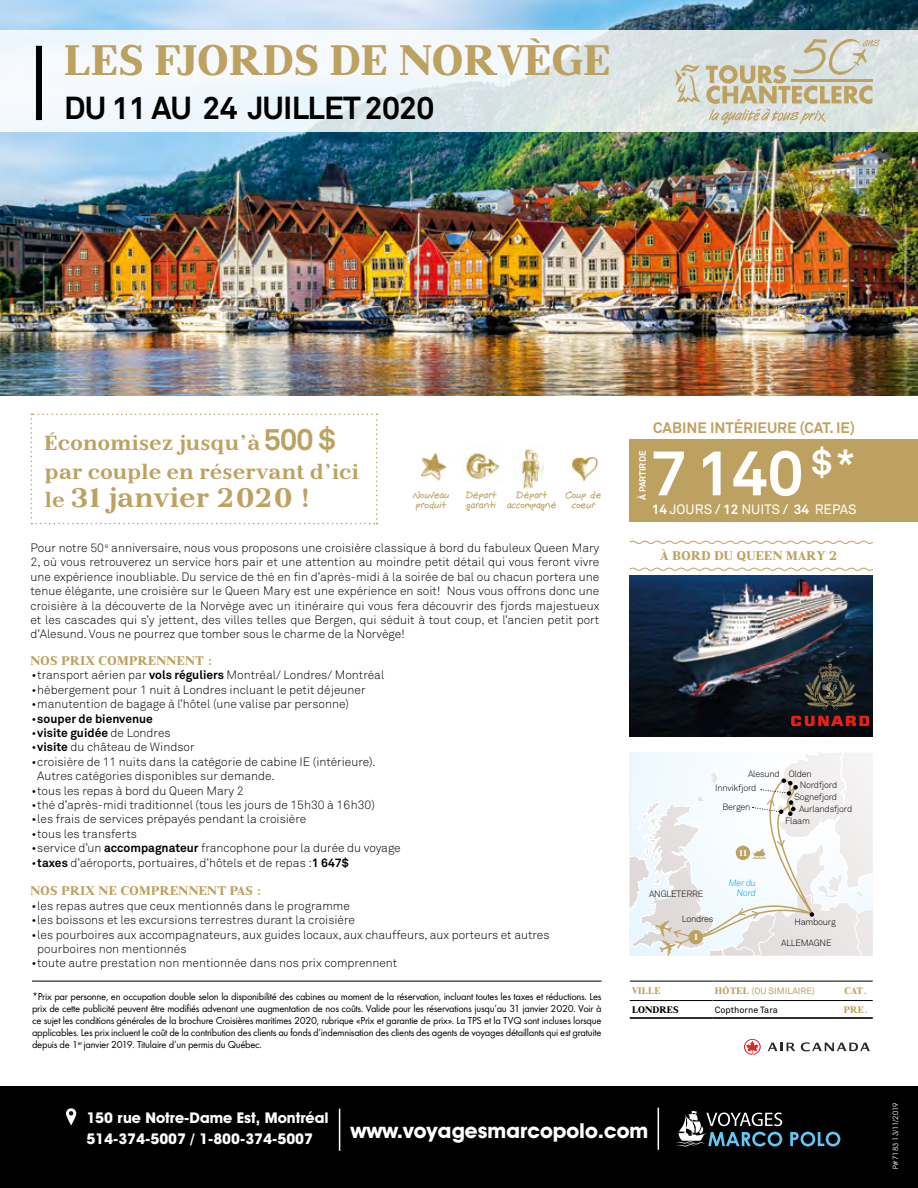
<style>
.page{position:relative;width:918px;height:1188px;background:#fff}
.page>*{position:absolute;margin:0;border:0;box-sizing:border-box;transform-origin:0 0}
.t1{font:700 63px "Akkurat Office";color:#fff}
.t2{font:40.5px "Litoland";letter-spacing:-.025em;color:#bda160}
.t3{font:700 31.5px "Akkurat Office";letter-spacing:-.025em;color:#000}
.t4{font:25.5px "Litoland";letter-spacing:-.025em;color:#bda160}
.t5{font:700 20.85px "Avant Garde IT Cby BT";color:#fff}
.t6{font:19.5px/28.5px "Litoland";letter-spacing:-.025em;color:#bda160}
.t7{font:700 15px "Akkurat Office";color:#bda160}
.t8{font:700 14.85px/21px "Avant Garde IT Cby BT";color:#fff}
.t9{font:13.5px "Akkurat Office";color:#fff}
.t10{font:12px/14.4px "Akkurat Light Office";color:#000}
.t11{font:12px "Litoland";color:#bda160}
.t12{font:700 12px "Akkurat Office";color:#000}
.t13{font:10.5px/12px "Futura T";letter-spacing:-.025em;color:#000;text-align:justify}
.t14{font:10.05px/9.9px "Gemelli";letter-spacing:-.03em;color:#bda160;text-align:center;scale:.95 1}
.t15{font:9px "Akkurat Light Office";letter-spacing:-.025em;color:#000}
.t16{font:9px "Akkurat Office";color:#bda160}
.t17{font:9px "Litoland";color:#bda160}
.t18{font:9px "Akkurat Office";color:#000}
.t19{font:700 9px "Akkurat Office";letter-spacing:-.025em;color:#fff}
.t20{font:italic 9px/10.5px "Akkurat Light Office";letter-spacing:-.025em;color:#009fe3;text-align:right}
.t21{font:9px "Litoland";letter-spacing:-.025em;color:#000}
.t22{font:8.25px "Litoland";color:#fff}
.t23{font:7.5px "Avant Garde IT Cby BT";color:#fff}
.s1{font-family:"Akkurat Office";font-weight:700;font-size:30px}
.s2{font-size:19.5px}
.s3{font-family:"Akkurat Office";font-weight:700}
.s4{font-family:"Akkurat Light Office";font-weight:400}
.s5{font-weight:700}
.s6{font-family:"Litoland"}
</style>
<div class="page">
<img style="left:0;top:0;width:918px;height:395px">
<svg style="left:0;top:30px;width:918px;height:101px;fill:#eef7fc"></svg>
<svg style="left:675px;top:39px;width:205px;height:87px;background:#d4d3c5"></svg>
<div style="left:36px;top:46px;width:6px;height:74px;background:#000"></div>
<div style="left:630px;top:439px;width:288px;height:82px;background:#bda160"></div>
<svg style="left:31px;top:414px;width:347px;height:110px"></svg>
<hr style="left:630px;top:1017px;width:82px;height:1px;background:#000">
<hr style="left:630px;top:1018px;width:82px;height:1px;background:#000">
<hr style="left:712px;top:1017px;width:127px;height:1px;background:#000">
<hr style="left:712px;top:1018px;width:127px;height:1px;background:#000">
<hr style="left:839px;top:1017px;width:34px;height:1px;background:#000">
<hr style="left:839px;top:1018px;width:34px;height:1px;background:#000">
<hr style="left:630px;top:1000px;width:82px;height:1px;background:#000">
<hr style="left:712px;top:1000px;width:127px;height:1px;background:#000">
<hr style="left:839px;top:1000px;width:34px;height:1px;background:#000">
<hr style="left:630px;top:981px;width:82px;height:1px;background:#000">
<hr style="left:712px;top:981px;width:127px;height:1px;background:#000">
<hr style="left:839px;top:981px;width:34px;height:1px;background:#000">
<svg style="left:744px;top:1039px;width:17px;height:16px"></svg>
<svg style="left:768px;top:1043px;width:27px;height:8px"></svg>
<svg style="left:801px;top:1042px;width:69px;height:9px"></svg>
<svg style="left:629px;top:540px;width:244px;height:4px"></svg>
<svg style="left:629px;top:567px;width:244px;height:4px"></svg>
<img style="left:421px;top:453px;width:26px;height:28px">
<img style="left:466px;top:452px;width:34px;height:28px">
<img style="left:519px;top:449px;width:25px;height:39px">
<img style="left:572px;top:458px;width:27px;height:23px">
<img style="left:630px;top:576px;width:243px;height:160px">
<svg style="left:804px;top:664px;width:53px;height:46px;background:#373933"></svg>
<svg style="left:791px;top:716px;width:78px;height:10px"></svg>
<hr style="left:32px;top:981px;width:570px;height:1px;background:#000">
<div style="left:0;top:1086px;width:918px;height:102px;background:#000"></div>
<hr style="left:339px;top:1109px;width:1px;height:42px;background:#fff">
<hr style="left:658px;top:1108px;width:1px;height:42px;background:#fff">
<svg style="left:66px;top:1108px;width:10px;height:17px"></svg>
<svg style="left:790px;top:1132px;width:50px;height:14px"></svg>
<svg style="left:676px;top:1111px;width:106px;height:36px"></svg>
<svg style="left:630px;top:753px;width:243px;height:203px"></svg>
<h2 class="t2" style="left:64px;top:38px;width:549px">LES FJORDS DE NORVÈGE</h2>
<h3 class="t3" style="left:64px;top:88px;width:372px">DU 11 AU 24 JUILLET 2020</h3>
<h3 class="t6" style="left:45px;top:430px;width:316px">Économisez jusqu’à <span class="s1">500 $ </span>par couple en réservant d’ici</h3>
<h3 class="t4" style="left:45px;top:484px;width:269px"><span class="s2">le</span> 31 janvier 2020 !</h3>
<p class="t14" style="left:413px;top:490px;width:41px">Nouveau produit</p>
<p class="t14" style="left:466px;top:490px;width:34px;text-align:left">Départ garanti</p>
<p class="t14" style="left:507px;top:490px;width:54px">Départ accompagné</p>
<p class="t14" style="left:566px;top:490px;width:40px">Coup de coeur</p>
<p class="t10" style="left:31px;top:541px;width:570px;text-align:justify">Pour notre 50<sup>e</sup> anniversaire, nous vous proposons une croisière classique à bord du fabuleux Queen Mary 2, où vous retrouverez un service hors pair et une attention au moindre petit détail qui vous feront vivre une expérience inoubliable. Du service de thé en fin d’après-midi à la soirée de bal ou chacun portera une tenue élégante, une croisière sur le Queen Mary est une expérience en soit! Nous vous offrons donc une croisière à la découverte de la Norvège avec un itinéraire qui vous fera découvrir des fjords majestueux et les cascades qui s’y jettent, des villes telles que Bergen, qui séduit à tout coup, et l’ancien petit port d’Alesund. Vous ne pourrez que tomber sous le charme de la Norvège!</p>
<p class="t11" style="left:31px;top:654px;width:184px">NOS PRIX COMPRENNENT :</p>
<p class="t10" style="left:32px;top:668px;width:354px">•transport aérien par <span class="s3">vols réguliers</span> Montréal/ Londres/ Montréal</p>
<p class="t10" style="left:32px;top:683px;width:335px">•hébergement pour 1 nuit à Londres incluant le petit déjeuner</p>
<p class="t10" style="left:32px;top:697px;width:319px">•manutention de bagage à l’hôtel (une valise par personne)</p>
<p class="t12" style="left:32px;top:711px;width:123px"><span class="s4">•</span>souper de bienvenue</p>
<p class="t12" style="left:32px;top:725px;width:141px"><span class="s4">•</span>visite guidée <span class="s4">de Londres</span></p>
<p class="t10" style="left:32px;top:740px;width:165px">•<span class="s3">visite</span> du château de Windsor</p>
<p class="t10" style="left:37px;top:755px;width:340px;text-indent:-6px">•croisière de 11 nuits dans la catégorie de cabine IE (intérieure).<br>Autres catégories disponibles sur demande.</p>
<p class="t10" style="left:32px;top:783px;width:213px">•tous les repas à bord du Queen Mary 2</p>
<p class="t10" style="left:32px;top:798px;width:345px">•thé d’après-midi traditionnel (tous les jours de 15h30 à 16h30)</p>
<p class="t10" style="left:32px;top:812px;width:276px">•les frais de services prépayés pendant la croisière</p>
<p class="t10" style="left:32px;top:827px;width:107px">•tous les transferts</p>
<p class="t10" style="left:32px;top:841px;width:371px">•service d’un <span class="s3">accompagnateur</span> francophone pour la durée du voyage</p>
<p class="t10" style="left:32px;top:855px;width:318px">•<span class="s3">taxes</span> d’aéroports, portuaires, d’hôtels et de repas :<span class="s3">1 647$</span></p>
<p class="t11" style="left:31px;top:884px;width:233px">NOS PRIX NE COMPRENNENT PAS :</p>
<p class="t10" style="left:32px;top:899px;width:320px">•les repas autres que ceux mentionnés dans le programme</p>
<p class="t10" style="left:32px;top:913px;width:325px">•les boissons et les excursions terrestres durant la croisière</p>
<p class="t10" style="left:37px;top:927px;width:514px;text-indent:-6px">•les pourboires aux accompagnateurs, aux guides locaux, aux chauffeurs, aux porteurs et autres pourboires non mentionnés</p>
<p class="t10" style="left:32px;top:956px;width:367px">•toute autre prestation non mentionnée dans nos prix comprennent</p>
<p class="t13" style="left:32px;top:991px;width:571px">*Prix par personne, en occupation double selon la disponibilité des cabines au moment de la réservation, incluant toutes les taxes et réductions. Les prix de cette publicité peuvent être modifiés advenant une augmentation de nos coûts. Valide pour les réservations jusqu’au 31 janvier 2020. Voir à ce sujet les conditions générales de la brochure Croisières maritimes 2020, rubrique «Prix et garantie de prix». La TPS et la TVQ sont incluses lorsque applicables. Les prix incluent le coût de la contribution des clients au fonds d’indemnisation des clients des agents de voyages détaillants qui est gratuite depuis de 1<sup>er</sup> janvier 2019. Titulaire d’un permis du Québec.</p>
<p class="t7" style="left:653px;top:419px;width:203px">CABINE INTÉRIEURE (CAT. IE)</p>
<p class="t19" style="left:637px;top:500px;width:51px;rotate:-90deg">À PARTIR DE</p>
<h1 class="t1" style="left:651px;top:434px;width:206px">7 140 <sup>$*</sup></h1>
<p class="t9" style="left:652px;top:501px;width:207px"><span class="s5">14</span> JOURS <span class="s5">/ 12</span> NUITS <span class="s5">/ 34</span> REPAS</p>
<p class="t11" style="left:661px;top:549px;width:179px">À BORD DU QUEEN MARY 2</p>
<p class="t15" style="left:748px;top:768px;width:33px">Alesund</p>
<p class="t15" style="left:723px;top:802px;width:29px">Bergen</p>
<p class="t15" style="left:789px;top:769px;width:24px">Olden</p>
<p class="t15" style="left:715px;top:782px;width:43px">Innvikfjord</p>
<p class="t15" style="left:800px;top:780px;width:39px">Nordfjord</p>
<p class="t15" style="left:785px;top:815px;width:26px">Flaam</p>
<p class="t15" style="left:795px;top:791px;width:44px">Sognefjord</p>
<p class="t15" style="left:799px;top:804px;width:55px">Aurlandsfjord</p>
<p class="t15" style="left:649px;top:889px;width:56px">ANGLETERRE</p>
<p class="t15" style="left:682px;top:914px;width:33px">Londres</p>
<p class="t22" style="left:694px;top:933px;width:5px">1</p>
<p class="t22" style="left:739px;top:849px;width:9px">11</p>
<p class="t20" style="left:729px;top:878px;width:29px">Mer du<br>Nord</p>
<p class="t15" style="left:795px;top:917px;width:43px">Hambourg</p>
<p class="t15" style="left:781px;top:938px;width:52px">ALLEMAGNE</p>
<p class="t17" style="left:632px;top:986px;width:30px">VILLE</p>
<p class="t16" style="left:715px;top:986px;width:102px"><span class="s6">HÔTEL</span> (OU SIMILAIRE)</p>
<p class="t17" style="left:845px;top:986px;width:24px">CAT.</p>
<p class="t21" style="left:632px;top:1004px;width:48px">LONDRES</p>
<p class="t18" style="left:715px;top:1004px;width:64px">Copthorne Tara</p>
<p class="t17" style="left:844px;top:1004px;width:26px">PRE.</p>
<p class="t8" style="left:86px;top:1108px;width:244px">150 rue Notre-Dame Est, Montréal<br>514-374-5007 / 1-800-374-5007</p>
<h3 class="t5" style="left:351px;top:1118px;width:299px">www.voyagesmarcopolo.com</h3>
<p class="t23" style="left:891px;top:1169px;width:68px;rotate:-90deg">P#7183 13/11/2019</p>
</div>
